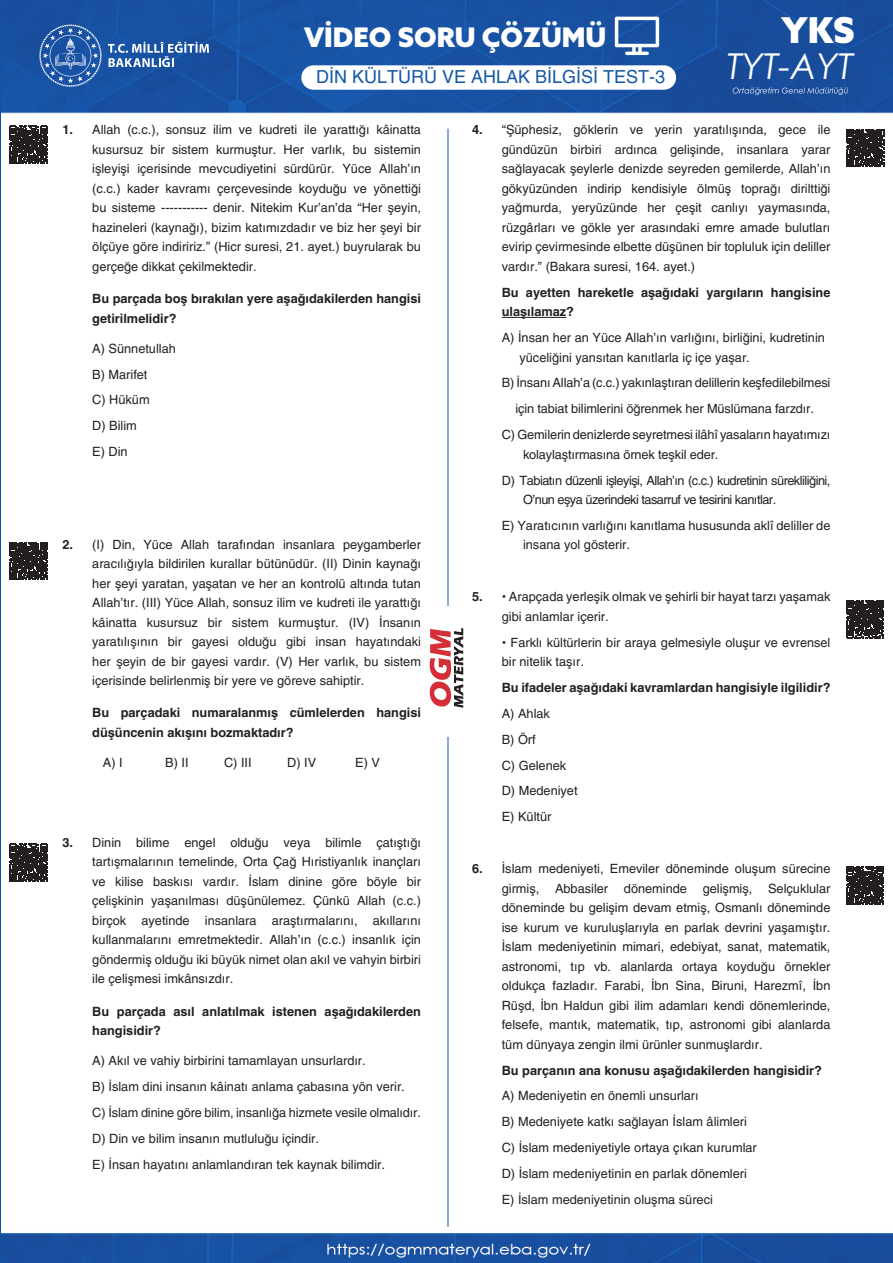
<style>
.page{position:relative;width:893px;height:1263px;background:#fff}
.page>*{position:absolute;margin:0;border:0;box-sizing:border-box;transform-origin:0 0}
.t1{font:italic 35.7px "Century Gothic";color:#fff}
.t2{font:900 35.7px "Azo Sans";color:#fff}
.t3{font:900 27px "Azo Sans";color:#fff}
.t4{font:18px "Helveticasinav";color:#185aa5}
.CEVAP_5_Lİ__Y{font:12.75px/19.5px "Helveticasinav";color:#231f20}
.SORU__Y{font:12.75px/19.5px "Helveticasinav";color:#231f20;text-align:justify}
.SORU__Y-2{font:700 12.75px/19.5px "Helveticasinav";color:#231f20}
.CEVAP_5_Lİ__Y-2{font:700 12.75px/19.5px "Helveticasinav";color:#231f20}
.CEVAP_5_Lİ__Y-3{font:12.75px/19.5px "Helveticasinav";letter-spacing:-.04em;color:#231f20}
.s1{font-weight:700}
</style>
<div class="page">
<img style="left:2px;top:0;width:891px;height:1263px">
<hr style="left:448px;top:129px;width:1px;height:477px;background:#1358a3">
<hr style="left:448px;top:737px;width:1px;height:490px;background:#1358a3">
<svg style="left:39px;top:24px;width:63px;height:63px;background:#3a6bb0"></svg>
<svg style="left:108px;top:42px;width:101px;height:25px;background:#5781bb"></svg>
<svg style="left:430px;top:627px;width:33px;height:81px"></svg>
<div style="left:301px;top:65px;width:375px;height:25px;background:#fff;border-radius:12px"></div>
<svg style="left:615px;top:17px;width:44px;height:38px"></svg>
<svg style="left:733px;top:87px;width:115px;height:8px"></svg>
<hr style="left:502px;top:317px;width:64px;height:1px;background:#231f20">
<svg style="left:9px;top:126px;width:38px;height:38px"></svg>
<svg style="left:9px;top:542px;width:38px;height:38px"></svg>
<svg style="left:9px;top:844px;width:38px;height:38px"></svg>
<svg style="left:846px;top:129px;width:38px;height:38px"></svg>
<svg style="left:846px;top:600px;width:38px;height:38px"></svg>
<svg style="left:846px;top:867px;width:38px;height:38px"></svg>
<h2 class="t3" style="left:304px;top:19px;width:304px">VİDEO SORU ÇÖZÜMÜ</h2>
<h3 class="t4" style="left:316px;top:67px;width:351px">DİN KÜLTÜRÜ VE AHLAK BİLGİSİ TEST-3</h3>
<h1 class="t2" style="left:781px;top:6px;width:75px">YKS</h1>
<h1 class="t1" style="left:727px;top:41px;width:128px">TYT-AYT</h1>
<p class="SORU__Y" style="left:92px;top:120px;width:330px;text-indent:-30px"><span class="s1">1.</span> Allah (c.c.), sonsuz ilim ve kudreti ile yarattığı kâinatta kusursuz bir sistem kurmuştur. Her varlık, bu sistemin işleyişi içerisinde mevcudiyetini sürdürür. Yüce Allah’ın (c.c.) kader kavramı çerçevesinde koyduğu ve yönettiği bu sisteme ----------- denir. Nitekim Kur’an’da “Her şeyin, hazineleri (kaynağı), bizim katımızdadır ve biz her şeyi bir ölçüye göre indiririz.” (Hicr suresi, 21. ayet.) buyrularak bu gerçeğe dikkat çekilmektedir.</p>
<p class="SORU__Y-2" style="left:92px;top:289px;width:330px">Bu parçada boş bırakılan yere aşağıdakilerden hangisi getirilmelidir?</p>
<p class="CEVAP_5_Lİ__Y" style="left:92px;top:338px;width:85px">A) Sünnetullah</p>
<p class="CEVAP_5_Lİ__Y" style="left:92px;top:364px;width:57px">B) Marifet</p>
<p class="CEVAP_5_Lİ__Y" style="left:92px;top:390px;width:59px">C) Hüküm</p>
<p class="CEVAP_5_Lİ__Y" style="left:92px;top:416px;width:46px">D) Bilim</p>
<p class="CEVAP_5_Lİ__Y" style="left:92px;top:442px;width:37px">E) Din</p>
<p class="SORU__Y" style="left:92px;top:534px;width:330px;text-indent:-30px"><span class="s1">2.</span> (I) Din, Yüce Allah tarafından insanlara peygamberler aracılığıyla bildirilen kurallar bütünüdür. (II) Dinin kaynağı her şeyi yaratan, yaşatan ve her an kontrolü altında tutan Allah’tır. (III) Yüce Allah, sonsuz ilim ve kudreti ile yarattığı kâinatta kusursuz bir sistem kurmuştur. (IV) İnsanın yaratılışının bir gayesi olduğu gibi insan hayatındaki her şeyin de bir gayesi vardır. (V) Her varlık, bu sistem içerisinde belirlenmiş bir yere ve göreve sahiptir.</p>
<p class="SORU__Y-2" style="left:92px;top:703px;width:330px">Bu parçadaki numaralanmış cümlelerden hangisi düşüncenin akışını bozmaktadır?</p>
<p class="CEVAP_5_Lİ__Y" style="left:103px;top:753px;width:21px">A) I</p>
<p class="CEVAP_5_Lİ__Y" style="left:165px;top:753px;width:25px">B) II</p>
<p class="CEVAP_5_Lİ__Y" style="left:224px;top:753px;width:29px">C) III</p>
<p class="CEVAP_5_Lİ__Y" style="left:287px;top:753px;width:31px">D) IV</p>
<p class="CEVAP_5_Lİ__Y" style="left:355px;top:753px;width:26px">E) V</p>
<p class="SORU__Y" style="left:92px;top:833px;width:330px;text-indent:-30px"><span class="s1">3.</span> Dinin bilime engel olduğu veya bilimle çatıştığı tartışmalarının temelinde, Orta Çağ Hıristiyanlık inançları ve kilise baskısı vardır. İslam dinine göre böyle bir çelişkinin yaşanılması düşünülemez. Çünkü Allah (c.c.) birçok ayetinde insanlara araştırmalarını, akıllarını kullanmalarını emretmektedir. Allah’ın (c.c.) insanlık için göndermiş olduğu iki büyük nimet olan akıl ve vahyin birbiri ile çelişmesi imkânsızdır.</p>
<p class="SORU__Y-2" style="left:92px;top:1001px;width:330px">Bu parçada asıl anlatılmak istenen aşağıdakilerden hangisidir?</p>
<p class="CEVAP_5_Lİ__Y" style="left:92px;top:1051px;width:275px">A) Akıl ve vahiy birbirini tamamlayan unsurlardır.</p>
<p class="CEVAP_5_Lİ__Y" style="left:92px;top:1077px;width:314px">B) İslam dini insanın kâinatı anlama çabasına yön verir.</p>
<p class="CEVAP_5_Lİ__Y" style="left:92px;top:1103px;width:330px">C) İslam dinine göre bilim, insanlığa hizmete vesile olmalıdır.</p>
<p class="CEVAP_5_Lİ__Y" style="left:92px;top:1129px;width:228px">D) Din ve bilim insanın mutluluğu içindir.</p>
<p class="CEVAP_5_Lİ__Y" style="left:92px;top:1155px;width:294px">E) İnsan hayatını anlamlandıran tek kaynak bilimdir.</p>
<p class="CEVAP_5_Lİ__Y" style="left:502px;top:120px;width:330px;text-align:justify;text-indent:-30px"><span class="s1">4.</span> “Şüphesiz, göklerin ve yerin yaratılışında, gece ile gündüzün birbiri ardınca gelişinde, insanlara yarar sağlayacak şeylerle denizde seyreden gemilerde, Allah’ın gökyüzünden indirip kendisiyle ölmüş toprağı dirilttiği yağmurda, yeryüzünde her çeşit canlıyı yaymasında, rüzgârları ve gökle yer arasındaki emre amade bulutları evirip çevirmesinde elbette düşünen bir topluluk için deliller vardır.” (Bakara suresi, 164. ayet.)</p>
<p class="CEVAP_5_Lİ__Y-2" style="left:502px;top:282px;width:330px">Bu ayetten hareketle aşağıdaki yargıların hangisine ulaşılamaz?</p>
<p class="CEVAP_5_Lİ__Y" style="left:519px;top:328px;width:307px;text-indent:-18px">A) İnsan her an Yüce Allah’ın varlığını, birliğini, kudretinin yüceliğini yansıtan kanıtlarla iç içe yaşar.</p>
<p class="CEVAP_5_Lİ__Y" style="left:502px;top:373px;width:330px">B) İnsanı Allah’a (c.c.) yakınlaştıran delillerin keşfedilebilmesi</p>
<p class="CEVAP_5_Lİ__Y" style="left:515px;top:399px;width:300px">için tabiat bilimlerini öğrenmek her Müslümana farzdır.</p>
<p class="CEVAP_5_Lİ__Y" style="left:523px;top:425px;width:309px;text-indent:-21px">C) Gemilerin denizlerde seyretmesi ilâhî yasaların hayatımızı kolaylaştırmasına örnek teşkil eder.</p>
<p class="CEVAP_5_Lİ__Y-3" style="left:523px;top:470px;width:309px;text-indent:-21px">D) Tabiatın düzenli işleyişi, Allah’ın (c.c.) kudretinin sürekliliğini,<br>O’nun eşya üzerindeki tasarruf ve tesirini kanıtlar.</p>
<p class="CEVAP_5_Lİ__Y" style="left:523px;top:516px;width:309px;text-indent:-21px">E) Yaratıcının varlığını kanıtlama hususunda aklî deliller de insana yol gösterir.</p>
<p class="CEVAP_5_Lİ__Y" style="left:502px;top:587px;width:330px;text-indent:-30px"><span class="s1">5.</span> • Arapçada yerleşik olmak ve şehirli bir hayat tarzı yaşamak gibi anlamlar içerir.</p>
<p class="CEVAP_5_Lİ__Y" style="left:502px;top:632px;width:330px">• Farklı kültürlerin bir araya gelmesiyle oluşur ve evrensel bir nitelik taşır.</p>
<p class="CEVAP_5_Lİ__Y-2" style="left:502px;top:678px;width:330px">Bu ifadeler aşağıdaki kavramlardan hangisiyle ilgilidir?</p>
<p class="CEVAP_5_Lİ__Y" style="left:502px;top:704px;width:50px">A) Ahlak</p>
<p class="CEVAP_5_Lİ__Y" style="left:502px;top:729px;width:36px">B) Örf</p>
<p class="CEVAP_5_Lİ__Y" style="left:502px;top:755px;width:66px">C) Gelenek</p>
<p class="CEVAP_5_Lİ__Y" style="left:502px;top:781px;width:77px">D) Medeniyet</p>
<p class="CEVAP_5_Lİ__Y" style="left:502px;top:807px;width:51px">E) Kültür</p>
<p class="CEVAP_5_Lİ__Y" style="left:502px;top:859px;width:330px;text-align:justify;text-indent:-30px"><span class="s1">6.</span> İslam medeniyeti, Emeviler döneminde oluşum sürecine girmiş, Abbasiler döneminde gelişmiş, Selçuklular döneminde bu gelişim devam etmiş, Osmanlı döneminde ise kurum ve kuruluşlarıyla en parlak devrini yaşamıştır.<br>İslam medeniyetinin mimari, edebiyat, sanat, matematik, astronomi, tıp vb. alanlarda ortaya koyduğu örnekler oldukça fazladır. Farabi, İbn Sina, Biruni, Harezmî, İbn Rüşd, İbn Haldun gibi ilim adamları kendi dönemlerinde, felsefe, mantık, matematik, tıp, astronomi gibi alanlarda tüm dünyaya zengin ilmi ürünler sunmuşlardır.</p>
<p class="CEVAP_5_Lİ__Y-2" style="left:502px;top:1060px;width:322px">Bu parçanın ana konusu aşağıdakilerden hangisidir?</p>
<p class="CEVAP_5_Lİ__Y" style="left:502px;top:1086px;width:198px">A) Medeniyetin en önemli unsurları</p>
<p class="CEVAP_5_Lİ__Y" style="left:502px;top:1112px;width:247px">B) Medeniyete katkı sağlayan İslam âlimleri</p>
<p class="CEVAP_5_Lİ__Y" style="left:502px;top:1138px;width:257px">C) İslam medeniyetiyle ortaya çıkan kurumlar</p>
<p class="CEVAP_5_Lİ__Y" style="left:502px;top:1164px;width:247px">D) İslam medeniyetinin en parlak dönemleri</p>
<p class="CEVAP_5_Lİ__Y" style="left:502px;top:1190px;width:213px">E) İslam medeniyetinin oluşma süreci</p>
</div>
